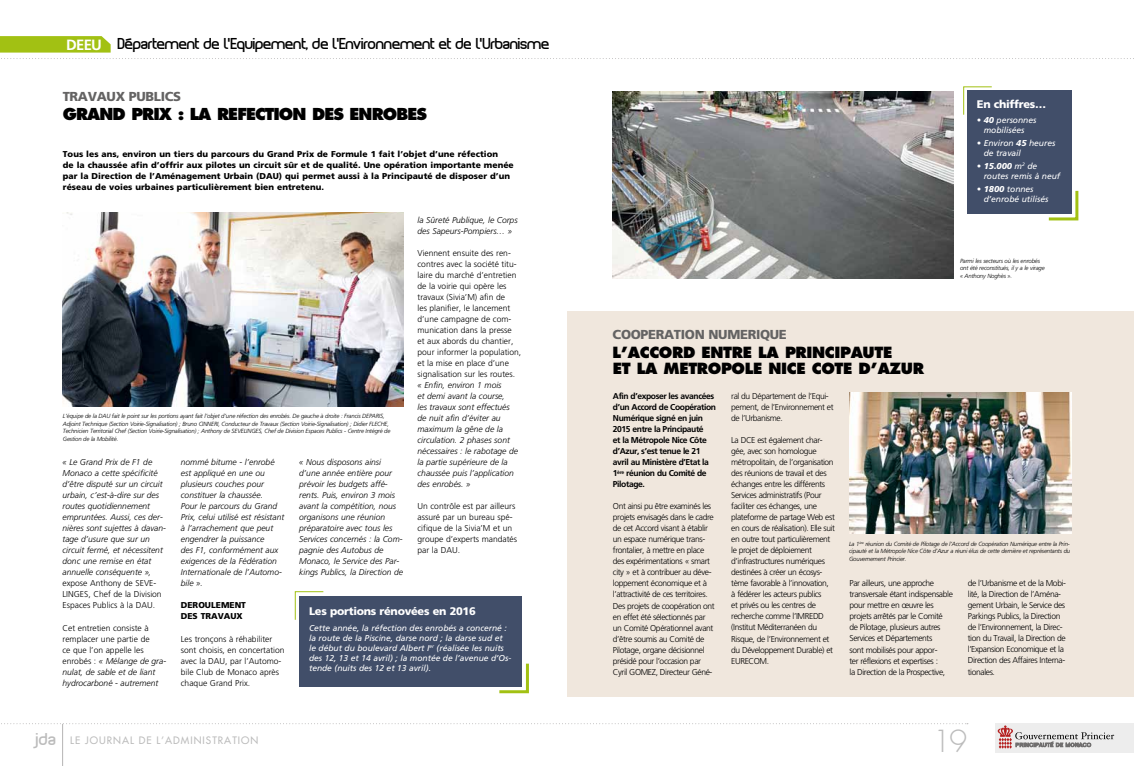
<style>
.page{position:relative;width:1134px;height:766px;background:#fff}
.page>*{position:absolute;margin:0;border:0;box-sizing:border-box;transform-origin:0 0}
.t1{font:300 29.6px "Futura";color:#bcbcbc}
.t2{font:800 16px "Futura";letter-spacing:-.055em;color:#000}
.t3{font:15px "Planet Estyle";letter-spacing:-.035em;color:#000}
.t4{font:800 15px/16px "Futura";letter-spacing:-.025em;color:#000}
.t5{font:700 14.9px "Frutiger";color:#fff}
.t6{font:900 13px "Frutiger";letter-spacing:-.025em;color:#646363}
.t7{font:900 11px "Frutiger";letter-spacing:-.025em;color:#fff}
.t8{font:10px "Futura";letter-spacing:.1em;color:#bcbcbc}
.t9{font:300 8.5px/11px "Frutiger";letter-spacing:-.045em;color:#000}
.t10{font:italic 300 8.5px/11px "Frutiger";color:#000}
.t11{font:300 8.5px/11px "Frutiger";color:#000}
.t12{font:900 8.5px/11px "Frutiger";letter-spacing:.005em;color:#000}
.t13{font:italic 8.5px/10px "Frutiger";letter-spacing:-.005em;color:#fff}
.t14{font:700 8.5px/11px "Frutiger";letter-spacing:-.045em;color:#000}
.t15{font:italic 300 6px/7.5px "Frutiger";letter-spacing:-.025em;color:#000}
.s1{font-style:italic}
.s2{font-weight:900}
.s3{font-family:"Planet Estyle";font-size:16.2px}
</style>
<div class="page">
<div style="left:567px;top:311px;width:567px;height:385px;background:#f0e7dd"></div>
<hr style="left:62px;top:723px;width:1px;height:42px;background:#b5b4b4">
<svg style="left:1px;top:723px;width:967px;height:1px"></svg>
<div style="left:995px;top:723px;width:139px;height:30px;background:#ededed"></div>
<svg style="left:998px;top:725px;width:116px;height:23px"></svg>
<svg style="left:0;top:36px;width:1134px;height:23px"></svg>
<img style="left:612px;top:92px;width:341px;height:186px">
<img style="left:62px;top:212px;width:341px;height:194px">
<div style="left:300px;top:595px;width:222px;height:91px;background:#414e69"></div>
<svg style="left:294px;top:591px;width:30px;height:29px"></svg>
<svg style="left:496px;top:663px;width:33px;height:31px"></svg>
<div style="left:968px;top:91px;width:104px;height:123px;background:#414e69"></div>
<svg style="left:963px;top:86px;width:30px;height:30px"></svg>
<svg style="left:1048px;top:190px;width:31px;height:31px"></svg>
<img style="left:849px;top:392px;width:222px;height:141px">
<h3 class="t5" style="left:66px;top:36px;width:37px">DEEU</h3>
<h3 class="t3" style="left:118px;top:34px;width:433px">Département de l’Equipement, de l’Environnement et de l’Urbanisme</h3>
<h3 class="t6" style="left:63px;top:89px;width:120px">TRAVAUX PUBLICS</h3>
<h2 class="t2" style="left:63px;top:104px;width:366px">GRAND PRIX : LA REFECTION DES ENROBES</h2>
<p class="t12" style="left:63px;top:148px;width:452px">Tous les ans, environ un tiers du parcours du Grand Prix de Formule 1 fait l’objet d’une réfection<br>de la chaussée afin d’offrir aux pilotes un circuit sûr et de qualité. Une opération importante menée par la Direction de l’Aménagement Urbain (DAU) qui permet aussi à la Principauté de disposer d’un réseau de voies urbaines particulièrement bien entretenu.</p>
<p class="t10" style="left:417px;top:215px;width:102px">la Sûreté Publique, le Corps des Sapeurs-Pompiers… »</p>
<p class="t11" style="left:417px;top:248px;width:105px">Viennent ensuite des ren&shy;contres avec la société titu&shy;laire du marché d’entretien de la voirie qui opère les travaux (Sivia’M) afin de<br>les planifier, le lancement d’une campagne de com&shy;munication dans la presse<br>et aux abords du chantier, pour informer la population, et la mise en place d’une signalisation sur les routes.</p>
<p class="t10" style="left:417px;top:380px;width:102px">« Enfin, environ 1 mois<br>et demi avant la course,<br>les travaux sont effectués de nuit afin d’éviter au maximum la gêne de la circulation. 2 phases sont nécessaires : le rabotage de la partie supérieure de la chaussée puis l’application des enrobés. »</p>
<p class="t11" style="left:417px;top:501px;width:101px">Un contrôle est par ailleurs assuré par un bureau spé&shy;cifique de la Sivia’M et un groupe d’experts mandatés par la DAU.</p>
<p class="t15" style="left:63px;top:412px;width:329px">L’équipe de la DAU fait le point sur les portions ayant fait l’objet d’une réfection des enrobés. De gauche à droite : Francis DEPARIS, Adjoint Technique (Section Voirie-Signalisation) ; Bruno CINNERI, Conducteur de Travaux (Section Voirie-Signalisation) ; Didier FLECHE, Technicien Territorial Chef (Section Voirie-Signalisation) ; Anthony de SEVELINGES, Chef de Division Espaces Publics - Centre Intégré de Gestion de la Mobilité.</p>
<p class="t10" style="left:299px;top:457px;width:105px">« Nous disposons ainsi d’une année entière pour prévoir les budgets affé&shy;rents. Puis, environ 3 mois avant la compétition, nous organisons une réunion préparatoire avec tous les<br>Services concernés : la Com&shy;pagnie des Autobus de<br>Monaco, le Service des Par&shy;kings Publics, la Direction de</p>
<p class="t10" style="left:181px;top:457px;width:105px">nommé bitume - l’enrobé est appliqué en une ou plusieurs couches pour constituer la chaussée.<br>Pour le parcours du Grand<br>Prix, celui utilisé est résistant à l’arrachement que peut engendrer la puissance<br>des F1, conformément aux exigences de la Fédération<br>Internationale de l’Automo&shy;bile ».</p>
<p class="t12" style="left:181px;top:599px;width:67px">DEROULEMENT<br>DES TRAVAUX</p>
<p class="t11" style="left:181px;top:633px;width:105px">Les tronçons à réhabiliter sont choisis, en concertation avec la DAU, par l’Automo&shy;bile Club de Monaco après chaque Grand Prix.</p>
<p class="t10" style="left:63px;top:457px;width:105px">« Le Grand Prix de F1 de<br>Monaco a cette spécificité d’être disputé sur un circuit urbain, c’est-à-dire sur des routes quotidiennement empruntées. Aussi, ces der&shy;nières sont sujettes à davan&shy;tage d’usure que sur un circuit fermé, et nécessitent donc une remise en état annuelle conséquente »,</p>
<p class="t11" style="left:63px;top:578px;width:101px">expose Anthony de SEVE-<br>LINGES, Chef de la Division<br>Espaces Publics à la DAU.</p>
<p class="t11" style="left:63px;top:622px;width:105px">Cet entretien consiste à remplacer une partie de<br>ce que l’on appelle les enrobés : <span class="s1">« Mélange de gra&shy;nulat, de sable et de liant hydrocarboné - autrement</span></p>
<p class="t7" style="left:309px;top:604px;width:168px">Les portions rénovées en 2016</p>
<p class="t13" style="left:309px;top:623px;width:204px">Cette année, la réfection des enrobés a concerné : la route de la Piscine, darse nord ; la darse sud et le début du boulevard Albert I<sup>er</sup> (réalisée les nuits des 12, 13 et 14 avril) ; la montée de l’avenue d’Os&shy;tende (nuits des 12 et 13 avril).</p>
<p class="t7" style="left:977px;top:98px;width:71px">En chiffres…</p>
<p class="t13" style="left:984px;top:115px;width:54px;text-indent:-7px">• <span class="s2">40</span> personnes mobilisées</p>
<p class="t13" style="left:984px;top:138px;width:73px;text-indent:-7px">• Environ <span class="s2">45</span> heures de travail</p>
<p class="t13" style="left:984px;top:161px;width:78px;text-indent:-7px">• <span class="s2">15.000</span> m<sup>2</sup> de routes remis à neuf</p>
<p class="t13" style="left:984px;top:184px;width:66px;text-indent:-7px">• <span class="s2">1800</span> tonnes d’enrobé utilisés</p>
<h3 class="t6" style="left:613px;top:327px;width:176px">COOPERATION NUMERIQUE</h3>
<h3 class="t4" style="left:613px;top:344px;width:313px">L’ACCORD ENTRE LA PRINCIPAUTE<br>ET LA METROPOLE NICE COTE D’AZUR</h3>
<p class="t15" style="left:960px;top:257px;width:86px">Parmi les secteurs où les enrobés ont été reconstitués, il y a le virage « Anthony Noghès ».</p>
<p class="t14" style="left:613px;top:391px;width:105px">Afin d’exposer les avancées d’un Accord de Coopération<br>Numérique signé en juin<br>2015 entre la Principauté<br>et la Métropole Nice Côte d’Azur, s’est tenue le 21 avril au Ministère d’Etat la<br>1<sup>ère</sup> réunion du Comité de<br>Pilotage.</p>
<p class="t9" style="left:613px;top:501px;width:103px">Ont ainsi pu être examinés les projets envisagés dans le cadre de cet Accord visant à établir un espace numérique trans&shy;frontalier, à mettre en place des expérimentations « smart city » et à contribuer au déve&shy;loppement économique et à l’attractivité de ces territoires.<br>Des projets de coopération ont en effet été sélectionnés par un Comité Opérationnel avant d’être soumis au Comité de<br>Pilotage, organe décisionnel présidé pour l’occasion par<br>Cyril GOMEZ, Directeur Géné-</p>
<p class="t9" style="left:731px;top:391px;width:104px">ral du Département de l’Equi&shy;pement, de l’Environnement et de l’Urbanisme.</p>
<p class="t9" style="left:731px;top:435px;width:105px">La DCE est également char&shy;gée, avec son homologue métropolitain, de l’organisation des réunions de travail et des échanges entre les différents<br>Services administratifs (Pour faciliter ces échanges, une plateforme de partage Web est en cours de réalisation). Elle suit en outre tout particulièrement le projet de déploiement d’infrastructures numériques destinées à créer un écosys&shy;tème favorable à l’innovation, à fédérer les acteurs publics<br>et privés ou les centres de recherche comme l’IMREDD (Institut Méditerranéen du<br>Risque, de l’Environnement et du Développement Durable) et<br>EURECOM.</p>
<p class="t15" style="left:849px;top:539px;width:223px;text-align:justify">La 1<sup>ère</sup> réunion du Comité de Pilotage de l’Accord de Coopération Numérique entre la Prin&shy;cipauté et la Métropole Nice Côte d’Azur a réuni élus de cette dernière et représentants du Gouvernement Princier.</p>
<p class="t9" style="left:849px;top:578px;width:105px">Par ailleurs, une approche transversale étant indispensable pour mettre en œuvre les projets arrêtés par le Comité de Pilotage, plusieurs autres<br>Services et Départements<br>sont mobilisés pour appor-<br>ter réflexions et expertises :<br>la Direction de la Prospective,</p>
<p class="t9" style="left:968px;top:578px;width:100px">de l’Urbanisme et de la Mobi&shy;lité, la Direction de l’Aména&shy;gement Urbain, le Service des<br>Parkings Publics, la Direction de l’Environnement, la Direc&shy;tion du Travail, la Direction de l’Expansion Economique et la<br>Direction des Affaires Interna&shy;tionales.</p>
<p class="t8" style="left:34px;top:733px;width:226px"><span class="s3">jda</span> LE JOURNAL DE L’ADMINISTRATION</p>
<h1 class="t1" style="left:933px;top:722px;width:36px">19</h1>
</div>
